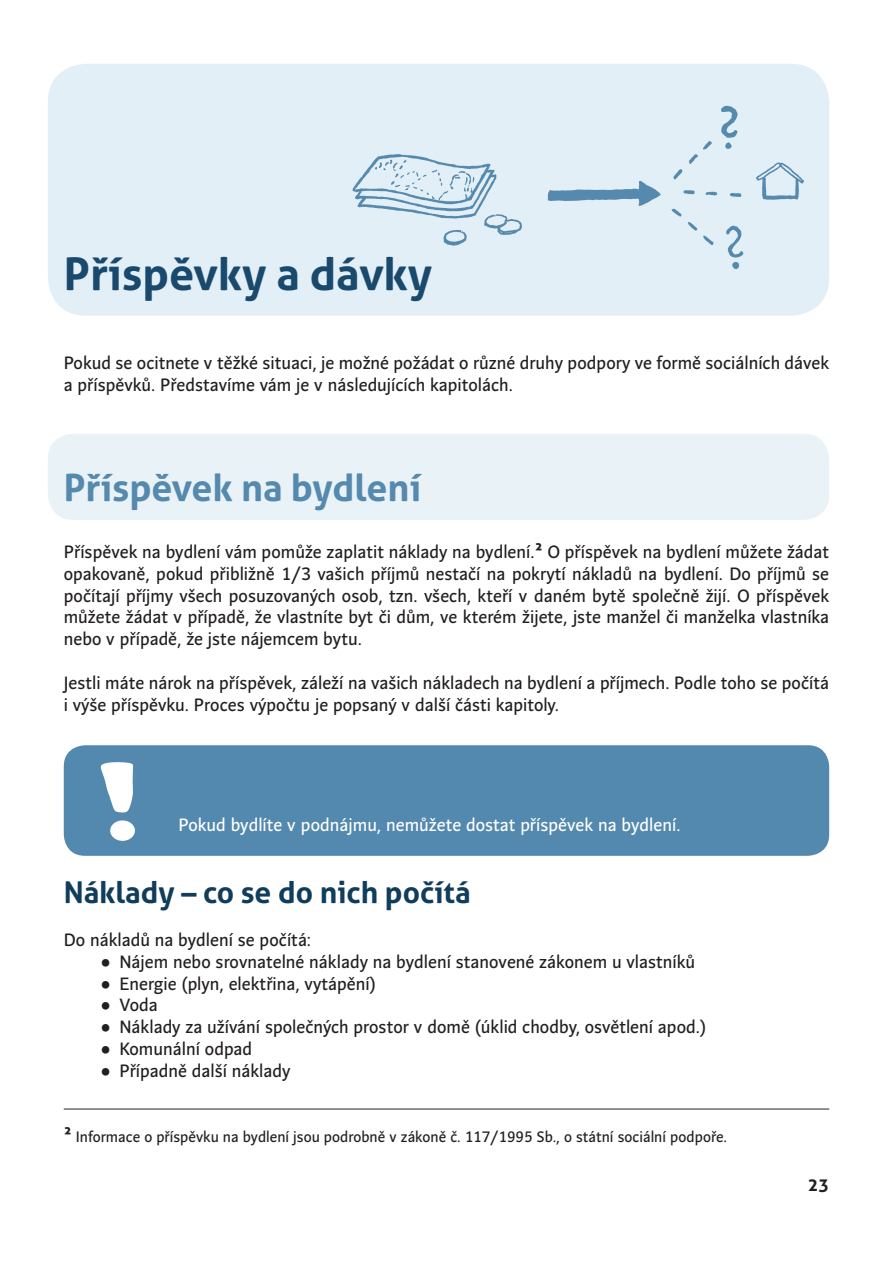
<style>
.page{position:relative;width:893px;height:1263px;background:#fff}
.page>*{position:absolute;margin:0;border:0;box-sizing:border-box;transform-origin:0 0}
.Nadpis_kapitola{font:700 45px "Aller";color:#19496d}
.podnadpis_vel{font:700 37.5px "Aller";color:#5589ad}
.podnadpi_maly_2{font:700 30px "Aller";color:#113d5d}
.text{font:17.7px/21.8px "Andulka Sans Text";color:#231f20}
.text_odrážky{font:17.7px "Andulka Sans Text";color:#231f20}
.pozor{font:17.7px "Andulka Sans Text";color:#fff}
.t1{font:700 17.7px "Aller";color:#231f20}
.poznamka_pod_carou{font:15px "Andulka Sans Text";color:#231f20}
.s1{font-family:"Aller";font-weight:700}
.s2{font-family:"Aller";font-weight:700;font-size:17.7px}
</style>
<div class="page">
<div style="left:48px;top:434px;width:781px;height:86px;background:#e8f2f7;border-radius:26px"></div>
<div style="left:48px;top:64px;width:781px;height:252px;background:#e2eff6;border-radius:38px"></div>
<img style="left:352px;top:105px;width:452px;height:164px">
<div style="left:64px;top:745px;width:765px;height:111px;background:#5389ae;border-radius:21px"></div>
<svg style="left:101px;top:762px;width:32px;height:50px"></svg>
<div style="left:110px;top:820px;width:25px;height:21px;background:#fff;border-radius:50%"></div>
<hr style="left:64px;top:1109px;width:765px;height:1px;background:#231f20">
<p class="Nadpis_kapitola" style="left:64px;top:247px;width:370px">Příspěvky a dávky</p>
<p class="text" style="left:64px;top:352px;width:767px">Pokud se ocitnete v těžké situaci, je možné požádat o různé druhy podpory ve formě sociálních dávek a příspěvků. Představíme vám je v následujících kapitolách.</p>
<p class="podnadpis_vel" style="left:64px;top:465px;width:359px">Příspěvek na bydlení</p>
<p class="text" style="left:64px;top:541px;width:767px;text-align:justify">Příspěvek na bydlení vám pomůže zaplatit náklady na bydlení.<span class="s1">2</span> O příspěvek na bydlení můžete žádat opakovaně, pokud přibližně 1/3 vašich příjmů nestačí na pokrytí nákladů na bydlení. Do příjmů se počítají příjmy všech posuzovaných osob, tzn. všech, kteří v daném bytě společně žijí. O příspěvek můžete žádat v případě, že vlastníte byt či dům, ve kterém žijete, jste manžel či manželka vlastníka nebo v případě, že jste nájemcem bytu.</p>
<p class="text" style="left:64px;top:672px;width:767px">Jestli máte nárok na příspěvek, záleží na vašich nákladech na bydlení a příjmech. Podle toho se počítá i výše příspěvku. Proces výpočtu je popsaný v další části kapitoly.</p>
<p class="pozor" style="left:179px;top:814px;width:503px">Pokud bydlíte v podnájmu, nemůžete dostat příspěvek na bydlení.</p>
<p class="podnadpi_maly_2" style="left:64px;top:873px;width:408px">Náklady – co se do nich počítá</p>
<p class="text" style="left:64px;top:929px;width:249px">Do nákladů na bydlení se počítá:</p>
<p class="text_odrážky" style="left:101px;top:951px;width:596px">• Nájem nebo srovnatelné náklady na bydlení stanovené zákonem u vlastníků</p>
<p class="text_odrážky" style="left:101px;top:973px;width:277px">• Energie (plyn, elektřina, vytápění)</p>
<p class="text_odrážky" style="left:101px;top:995px;width:59px">• Voda</p>
<p class="text_odrážky" style="left:101px;top:1016px;width:607px">• Náklady za užívání společných prostor v domě (úklid chodby, osvětlení apod.)</p>
<p class="text_odrážky" style="left:101px;top:1038px;width:153px">• Komunální odpad</p>
<p class="text_odrážky" style="left:101px;top:1060px;width:191px">• Případně další náklady</p>
<p class="poznamka_pod_carou" style="left:64px;top:1128px;width:665px"><span class="s2">2</span> Informace o příspěvku na bydlení jsou podrobně v zákoně č. 117/1995 Sb., o státní sociální podpoře.</p>
<p class="t1" style="left:808px;top:1174px;width:23px">23</p>
</div>
